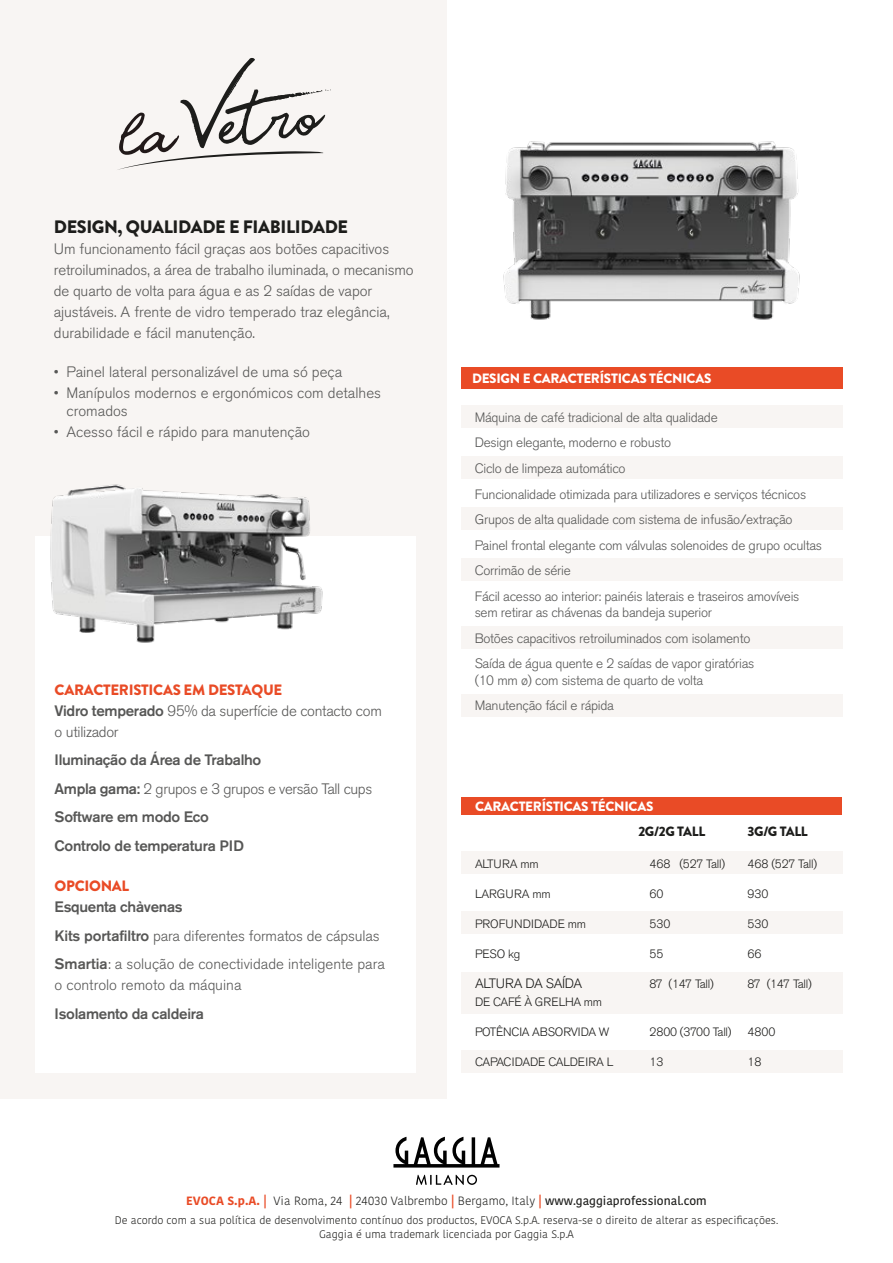
<style>
.page{position:relative;width:893px;height:1263px;background:#fff}
.page>*{position:absolute;margin:0;border:0;box-sizing:border-box;transform-origin:0 0}
.t1{font:900 18px "Brandon Grotesque";letter-spacing:-.02em;color:#1d1d1b}
.t2{font:300 15px/21px "Akzidenz Grotesk BE";color:#575756}
.t3{font:500 15px/28.5px "Akzidenz Grotesk BE";letter-spacing:-.02em;color:#575756}
.t4{font:300 15px/21px "Akzidenz Grotesk BE";letter-spacing:-.02em;color:#575756}
.t5{font:900 15px "Brandon Grotesque";letter-spacing:-.02em;color:#e94b26}
.t6{font:300 13.5px/25.5px "Akzidenz Grotesk BE";letter-spacing:-.02em;color:#575756}
.t7{font:900 13.5px "Brandon Grotesque";letter-spacing:-.02em;color:#fff}
.t8{font:900 13.5px "Brandon Grotesque";letter-spacing:-.025em;color:#1d1d1b}
.t9{font:300 13.5px "Akzidenz Grotesk BE";letter-spacing:-.025em;color:#1d1d1b}
.t10{font:300 12px "Akzidenz Grotesk BE";letter-spacing:-.02em;color:#1d1d1b}
.t11{font:300 12px "Kohinoor Bangla";color:#1e1e1c}
.t12{font:300 12px "Akzidenz Grotesk BE";color:#1d1d1b}
.t13{font:300 12px "Akzidenz Grotesk BE";letter-spacing:-.04em;color:#1d1d1b}
.t14{font:300 10.95px/13.5px "Kohinoor Bangla";color:#1e1e1c;text-align:center}
.s1{font-weight:500}
.s2{font-weight:300}
.s3{font-weight:700;color:#e94b26}
</style>
<div class="page">
<div style="left:0;top:0;width:446px;height:1098px;background:#f6f2ef"></div>
<div style="left:35px;top:536px;width:380px;height:537px;background:#fff"></div>
<img style="left:50px;top:484px;width:273px;height:159px">
<svg style="left:118px;top:58px;width:213px;height:112px"></svg>
<div style="left:461px;top:406px;width:381px;height:22px;background:#f6f2ef"></div>
<div style="left:461px;top:457px;width:381px;height:22px;background:#f6f2ef"></div>
<div style="left:461px;top:508px;width:381px;height:22px;background:#f6f2ef"></div>
<div style="left:461px;top:559px;width:381px;height:22px;background:#f6f2ef"></div>
<div style="left:461px;top:626px;width:381px;height:22px;background:#f6f2ef"></div>
<div style="left:461px;top:694px;width:381px;height:22px;background:#f6f2ef"></div>
<div style="left:461px;top:367px;width:382px;height:22px;background:#e94b26"></div>
<svg style="left:393px;top:1137px;width:106px;height:30px"></svg>
<svg style="left:416px;top:1175px;width:61px;height:10px"></svg>
<div style="left:461px;top:797px;width:381px;height:18px;background:#e94b26"></div>
<div style="left:461px;top:852px;width:381px;height:22px;background:#f6f2ef"></div>
<div style="left:461px;top:911px;width:381px;height:22px;background:#f6f2ef"></div>
<div style="left:461px;top:972px;width:381px;height:41px;background:#f6f2ef"></div>
<div style="left:461px;top:1051px;width:381px;height:22px;background:#f6f2ef"></div>
<img style="left:503px;top:141px;width:297px;height:179px">
<h1 class="t1" style="left:54px;top:214px;width:296px">DESIGN, QUALIDADE E FIABILIDADE</h1>
<p class="t2" style="left:54px;top:239px;width:361px">Um funcionamento fácil graças aos botões capacitivos retroiluminados, a área de trabalho iluminada, o mecanismo de quarto de volta para água e as 2 saídas de vapor ajustáveis. A frente de vidro temperado traz elegância, durabilidade e fácil manutenção.</p>
<p class="t2" style="left:54px;top:362px;width:290px">• Painel lateral personalizável de uma só peça</p>
<p class="t2" style="left:67px;top:384px;width:316px;line-height:18px;text-indent:-13px">• Manípulos modernos e ergonómicos com detalhes cromados</p>
<p class="t2" style="left:54px;top:422px;width:258px">• Acesso fácil e rápido para manutenção</p>
<p class="t5" style="left:55px;top:679px;width:229px">CARACTERISTICAS EM DESTAQUE</p>
<p class="t4" style="left:55px;top:700px;width:329px"><span class="s1">Vidro temperado</span> 95% da superfície de contacto com o utilizador</p>
<p class="t3" style="left:55px;top:746px;width:319px">Iluminação da Área de Trabalho<br>Ampla gama: <span class="s2">2 grupos e 3 grupos e versão Tall cups<br></span>Software em modo Eco<br>Controlo de temperatura PID</p>
<p class="t5" style="left:55px;top:875px;width:76px">OPCIONAL</p>
<p class="t2" style="left:55px;top:893px;width:332px;line-height:28.5px"><span class="s1">Esquenta chàvenas<br>Kits portafiltro</span> para diferentes formatos de cápsulas<br><span class="s1">Smartia</span>: a solução de conectividade inteligente para</p>
<p class="t2" style="left:55px;top:975px;width:188px">o controlo remoto da máquina</p>
<p class="t3" style="left:55px;top:999px;width:151px">Isolamento da caldeira</p>
<p class="t7" style="left:472px;top:368px;width:241px">DESIGN E CARACTERÍSTICAS TÉCNICAS</p>
<p class="t6" style="left:475px;top:405px;width:349px">Máquina de café tradicional de alta qualidade<br>Design elegante, moderno e robusto<br>Ciclo de limpeza automático<br>Funcionalidade otimizada para utilizadores e serviços técnicos Grupos de alta qualidade com sistema de infusão/extração Painel frontal elegante com válvulas solenoides de grupo ocultas Corrimão de série<br>Fácil acesso ao interior: painéis laterais e traseiros amovíveis</p>
<p class="t6" style="left:475px;top:600px;width:281px">sem retirar as chávenas da bandeja superior<br>Botões capacitivos retroiluminados com isolamento<br>Saída de água quente e 2 saídas de vapor giratórias</p>
<p class="t6" style="left:475px;top:667px;width:230px">(10 mm ø) com sistema de quarto de volta<br>Manutenção fácil e rápida</p>
<p class="t7" style="left:475px;top:796px;width:180px">CARACTERÍSTICAS TÉCNICAS</p>
<p class="t8" style="left:638px;top:822px;width:68px">2G/2G TALL</p>
<p class="t8" style="left:748px;top:822px;width:62px">3G/G TALL</p>
<p class="t10" style="left:475px;top:857px;width:65px">ALTURA mm</p>
<p class="t10" style="left:650px;top:857px;width:77px">468 (527 Tall)</p>
<p class="t10" style="left:748px;top:857px;width:71px">468 (527 Tall)</p>
<p class="t12" style="left:475px;top:887px;width:77px">LARGURA mm</p>
<p class="t10" style="left:650px;top:887px;width:16px">60</p>
<p class="t10" style="left:748px;top:887px;width:22px">930</p>
<p class="t12" style="left:475px;top:917px;width:113px">PROFUNDIDADE mm</p>
<p class="t10" style="left:650px;top:917px;width:22px">530</p>
<p class="t10" style="left:748px;top:917px;width:22px">530</p>
<p class="t10" style="left:475px;top:947px;width:47px">PESO kg</p>
<p class="t10" style="left:650px;top:947px;width:15px">55</p>
<p class="t10" style="left:748px;top:947px;width:16px">66</p>
<p class="t9" style="left:475px;top:975px;width:109px">ALTURA DA SAÍDA</p>
<p class="t13" style="left:650px;top:977px;width:66px">87 (147 Tall)</p>
<p class="t13" style="left:748px;top:977px;width:66px">87 (147 Tall)</p>
<p class="t10" style="left:475px;top:995px;width:129px">DE CAFÉ À GRELHA mm</p>
<p class="t10" style="left:475px;top:1025px;width:136px">POTÊNCIA ABSORVIDA W</p>
<p class="t10" style="left:650px;top:1025px;width:84px">2800 (3700 Tall)</p>
<p class="t10" style="left:748px;top:1025px;width:29px">4800</p>
<p class="t10" style="left:475px;top:1055px;width:140px">CAPACIDADE CALDEIRA L</p>
<p class="t10" style="left:650px;top:1055px;width:15px">13</p>
<p class="t10" style="left:748px;top:1055px;width:15px">18</p>
<p class="t11" style="left:186px;top:1192px;width:522px"><span class="s3">EVOCA S.p.A. |</span> Via Roma, 24 <span class="s3">|</span> 24030 Valbrembo <span class="s3">|</span> Bergamo, Italy <span class="s3">|</span> <span class="s1">www.gaggiaprofessional.com</span></p>
<p class="t14" style="left:115px;top:1214px;width:665px">De acordo com a sua política de desenvolvimento contínuo dos productos, EVOCA S.p.A. reserva-se o direito de alterar as especificações.<br>Gaggia é uma trademark licenciada por Gaggia S.p.A</p>
</div>
